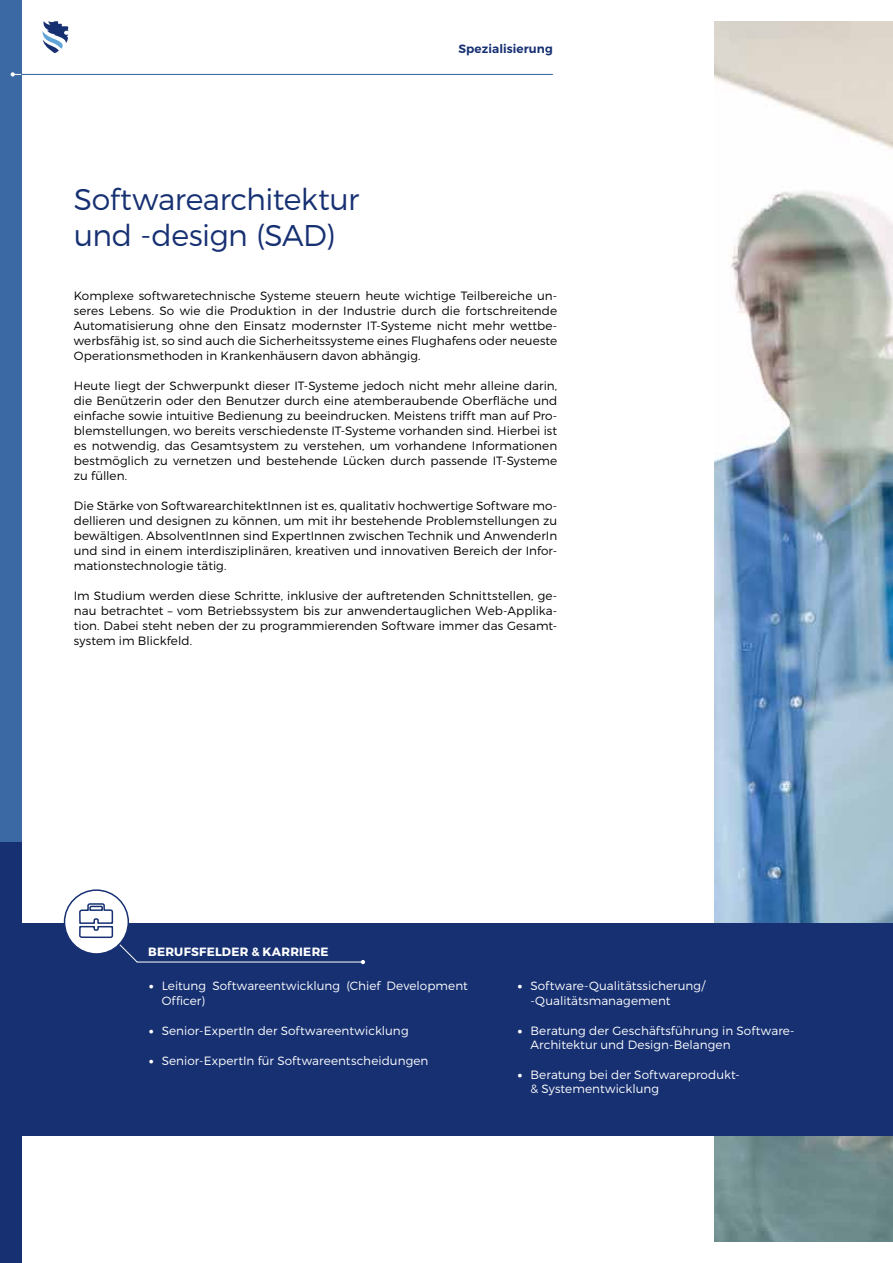
<style>
.page{position:relative;width:893px;height:1263px;background:#fff}
.page>*{position:absolute;margin:0;border:0;box-sizing:border-box;transform-origin:0 0}
.t1{font:300 30px/36px "Montserrat";letter-spacing:-.015em;color:#163072}
.t2{font:300 12px/15px "Montserrat";letter-spacing:.005em;color:#000;text-align:justify}
.t3{font:300 12px/15px "Montserrat";letter-spacing:.005em;color:#fff}
.t4{font:700 12px "Montserrat";letter-spacing:.025em;color:#fff}
.t5{font:600 12px "Montserrat";letter-spacing:.005em;color:#163072}
.s1{font-weight:900}
</style>
<div class="page">
<img style="left:714px;top:21px;width:179px;height:1221px">
<div style="left:0;top:0;width:21px;height:1263px;background:#163072"></div>
<div style="left:0;top:0;width:21px;height:842px;background:#3b69a4"></div>
<div style="left:21px;top:923px;width:872px;height:212px;background:#163072"></div>
<hr style="left:21px;top:74px;width:532px;height:1px;background:#61a4d7">
<svg style="left:11px;top:72px;width:10px;height:5px"></svg>
<svg style="left:43px;top:21px;width:25px;height:32px"></svg>
<hr style="left:892px;top:923px;width:1px;height:212px;background:#61a4d7">
<svg style="left:361px;top:960px;width:4px;height:4px"></svg>
<hr style="left:137px;top:962px;width:226px;height:1px;background:#fff">
<div style="left:65px;top:890px;width:63px;height:64px;background:#fff;border-radius:50%"></div>
<div style="left:64px;top:889px;width:65px;height:66px;border:2px solid #163072;border-radius:50%"></div>
<svg style="left:78px;top:902px;width:60px;height:61px"></svg>
<p class="t5" style="left:458px;top:41px;width:96px">Spezialisierung</p>
<h1 class="t1" style="left:74px;top:181px;width:287px">Softwarearchitektur und -design (SAD)</h1>
<p class="t2" style="left:74px;top:288px;width:485px">Komplexe softwaretechnische Systeme steuern heute wichtige Teilbereiche un&shy;seres Lebens. So wie die Produktion in der Industrie durch die fortschreitende Automatisierung ohne den Einsatz modernster IT-Systeme nicht mehr wettbe&shy;werbsfähig ist, so sind auch die Sicherheitssysteme eines Flughafens oder neueste Operationsmethoden in Krankenhäusern davon abhängig.</p>
<p class="t2" style="left:74px;top:378px;width:485px">Heute liegt der Schwerpunkt dieser IT-Systeme jedoch nicht mehr alleine darin, die Benützerin oder den Benutzer durch eine atemberaubende Oberfläche und einfache sowie intuitive Bedienung zu beeindrucken. Meistens trifft man auf Pro&shy;blemstellungen, wo bereits verschiedenste IT-Systeme vorhanden sind. Hierbei ist es notwendig, das Gesamtsystem zu verstehen, um vorhandene Informationen bestmöglich zu vernetzen und bestehende Lücken durch passende IT-Systeme zu füllen.</p>
<p class="t2" style="left:74px;top:498px;width:485px">Die Stärke von SoftwarearchitektInnen ist es, qualitativ hochwertige Software mo&shy;dellieren und designen zu können, um mit ihr bestehende Problemstellungen zu bewältigen. AbsolventInnen sind ExpertInnen zwischen Technik und AnwenderIn und sind in einem interdisziplinären, kreativen und innovativen Bereich der Infor&shy;mationstechnologie tätig.</p>
<p class="t2" style="left:74px;top:588px;width:485px">Im Studium werden diese Schritte, inklusive der auftretenden Schnittstellen, ge&shy;nau betrachtet – vom Betriebssystem bis zur anwendertauglichen Web-Applika&shy;tion. Dabei steht neben der zu programmierenden Software immer das Gesamt&shy;system im Blickfeld.</p>
<p class="t4" style="left:148px;top:944px;width:182px">BERUFSFELDER &amp; KARRIERE</p>
<p class="t3" style="left:162px;top:978px;width:308px;text-indent:-13px"><span class="s1">•</span> Leitung Softwareentwicklung (Chief Development<br>Officer)</p>
<p class="t3" style="left:149px;top:1023px;width:261px"><span class="s1">•</span> Senior-ExpertIn der Softwareentwicklung</p>
<p class="t3" style="left:149px;top:1053px;width:281px"><span class="s1">•</span> Senior-ExpertIn für Softwareentscheidungen</p>
<p class="t3" style="left:530px;top:978px;width:176px;text-indent:-13px"><span class="s1">•</span> Software-Qualitätssicherung/ -Qualitätsmanagement</p>
<p class="t3" style="left:530px;top:1023px;width:266px;line-height:14.4px;text-indent:-13px"><span class="s1">•</span> Beratung der Geschäftsführung in Software-<br>Architektur und Design-Belangen</p>
<p class="t3" style="left:530px;top:1067px;width:211px;line-height:14.4px;text-indent:-13px"><span class="s1">•</span> Beratung bei der Softwareprodukt-&amp; Systementwicklung</p>
</div>
